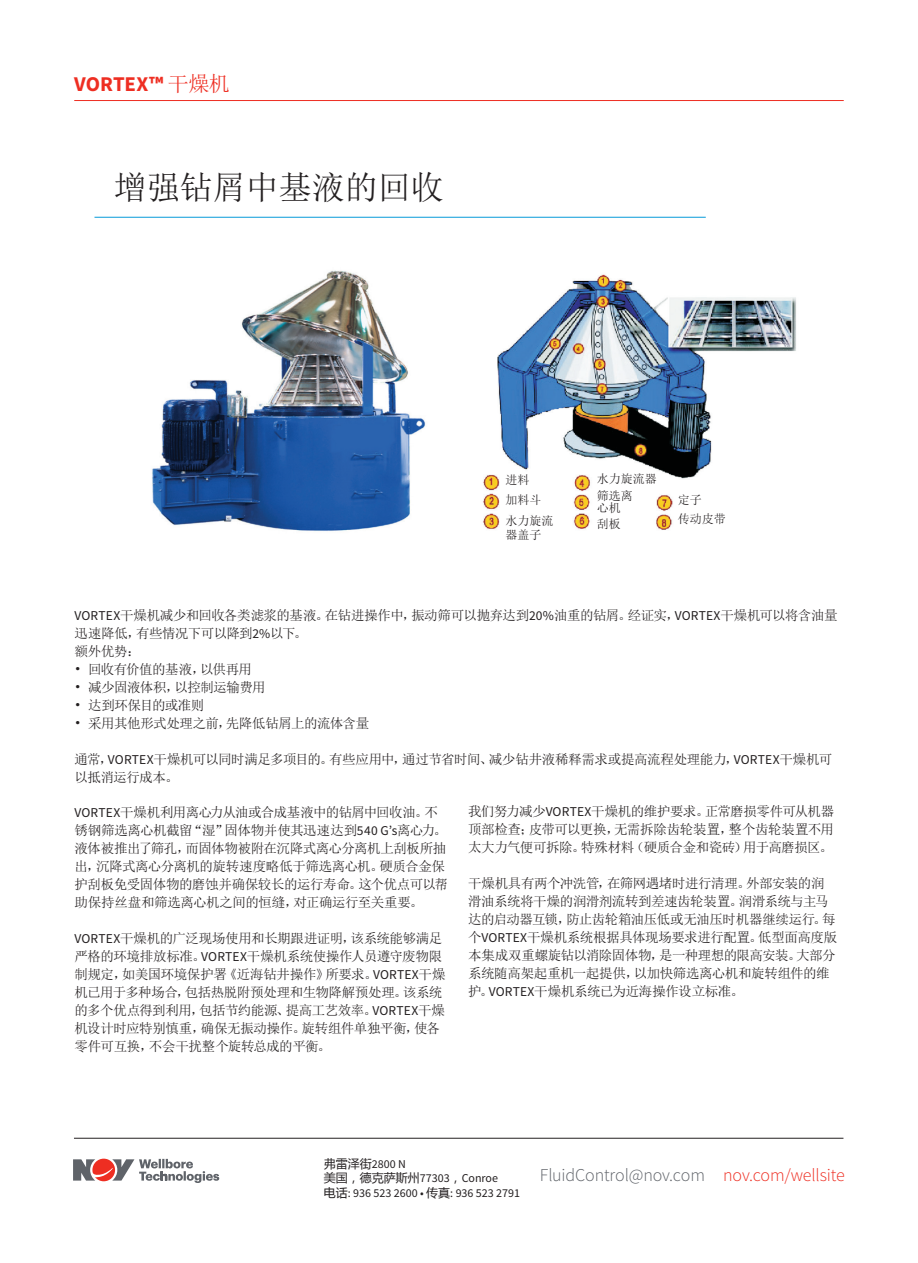
<style>
.page{position:relative;width:918px;height:1263px;background:#fff}
.page>*{position:absolute;margin:0;border:0;box-sizing:border-box;transform-origin:0 0}
.t1{font:33px "Sim Sun";color:#231f20}
.t2{font:700 21px "Source Sans Pro";color:#ee2e22}
.t3{font:300 18px "Source Sans Pro";letter-spacing:-.01em;color:#5f6369}
.t4{font:13.5px/18px "Sim Sun";letter-spacing:-.035em;color:#231f20}
.t5{font:12px/14.4px "Source Sans Pro";color:#231f20}
.t6{font:12px/12px "Sim Sun";color:#231f20}
.s1{font-family:"Sim Sun";font-weight:400}
.s2{font-family:"Source Sans Pro"}
.s3{font-family:"Microsoft Ya Hei"}
.s4{color:#ee2e22}
</style>
<div class="page">
<hr style="left:94px;top:217px;width:612px;height:1px;background:#069ad9">
<img style="left:152px;top:270px;width:644px;height:261px">
<div style="left:505px;top:476px;width:26px;height:13px;background:#fff"></div>
<div style="left:597px;top:474px;width:71px;height:14px;background:#fff"></div>
<div style="left:505px;top:495px;width:65px;height:14px;background:#fff"></div>
<div style="left:597px;top:491px;width:49px;height:28px;background:#fff"></div>
<div style="left:678px;top:495px;width:55px;height:15px;background:#fff"></div>
<div style="left:505px;top:516px;width:51px;height:24px;background:#fff"></div>
<div style="left:597px;top:519px;width:45px;height:13px;background:#fff"></div>
<div style="left:678px;top:514px;width:88px;height:18px;background:#fff"></div>
<hr style="left:74px;top:1138px;width:769px;height:1px;background:#231f20">
<svg style="left:73px;top:1158px;width:146px;height:24px"></svg>
<hr style="left:74px;top:100px;width:770px;height:1px;background:#ee2e22">
<h2 class="t2" style="left:74px;top:71px;width:157px">VORTEX™ <span class="s1">干燥机</span></h2>
<p class="t1" style="left:114px;top:171px;width:331px">增强钻屑中基液的回收</p>
<p class="t6" style="left:505px;top:474px;width:25px">进料</p>
<p class="t6" style="left:597px;top:472px;width:61px">水力旋流器</p>
<p class="t6" style="left:505px;top:494px;width:37px">加料斗</p>
<p class="t6" style="left:597px;top:489px;width:37px">筛选离心机</p>
<p class="t6" style="left:678px;top:494px;width:25px">定子</p>
<p class="t6" style="left:505px;top:513px;width:49px;line-height:14.4px">水力旋流器盖子</p>
<p class="t6" style="left:597px;top:517px;width:25px">刮板</p>
<p class="t6" style="left:678px;top:513px;width:49px">传动皮带</p>
<p class="t4" style="left:75px;top:606px;width:765px"><span class="s2">VORTEX</span>干燥机减少和回收各类滤浆的基液。在钻进操作中，振动筛可以抛弃达到<span class="s2">20%</span>油重的钻屑。经证实，<span class="s2">VORTEX</span>干燥机可以将含油量迅速降低，有些情况下可以降到<span class="s2">2%</span>以下。</p>
<p class="t4" style="left:75px;top:642px;width:67px">额外优势：</p>
<p class="t4" style="left:75px;top:660px;width:179px">• 回收有价值的基液，以供再用</p>
<p class="t4" style="left:75px;top:678px;width:193px">• 减少固液体积，以控制运输费用</p>
<p class="t4" style="left:75px;top:696px;width:131px">• 达到环保目的或准则</p>
<p class="t4" style="left:75px;top:714px;width:296px">• 采用其他形式处理之前，先降低钻屑上的流体含量</p>
<p class="t4" style="left:75px;top:750px;width:759px">通常，<span class="s2">VORTEX</span>干燥机可以同时满足多项目的。有些应用中，通过节省时间、减少钻井液稀释需求或提高流程处理能力，<span class="s2">VORTEX</span>干燥机可以抵消运行成本。</p>
<p class="t4" style="left:75px;top:803px;width:375px"><span class="s2">VORTEX</span>干燥机利用离心力从油或合成基液中的钻屑中回收油。不锈钢筛选离心机截留“湿”固体物并使其迅速达到<span class="s2">540 G’s</span>离心力。液体被推出了筛孔，而固体物被附在沉降式离心分离机上刮板所抽出，沉降式离心分离机的旋转速度略低于筛选离心机。硬质合金保护刮板免受固体物的磨蚀并确保较长的运行寿命。这个优点可以帮助保持丝盘和筛选离心机之间的恒缝，对正确运行至关重要。</p>
<p class="t4" style="left:75px;top:929px;width:373px"><span class="s2">VORTEX</span>干燥机的广泛现场使用和长期跟进证明，该系统能够满足严格的环境排放标准。<span class="s2">VORTEX</span>干燥机系统使操作人员遵守废物限制规定，如美国环境保护署《近海钻井操作》所要求。<span class="s2">VORTEX</span>干燥机已用于多种场合，包括热脱附预处理和生物降解预处理。该系统的多个优点得到利用，包括节约能源、提高工艺效率。<span class="s2">VORTEX</span>干燥机设计时应特别慎重，确保无振动操作。旋转组件单独平衡，使各零件可互换，不会干扰整个旋转总成的平衡。</p>
<p class="t4" style="left:468px;top:802px;width:368px;text-align:justify">我们努力减少<span class="s2">VORTEX</span>干燥机的维护要求。正常磨损零件可从机器顶部检查；皮带可以更换，无需拆除齿轮装置，整个齿轮装置不用太大力气便可拆除。特殊材料（硬质合金和瓷砖）用于高磨损区。</p>
<p class="t4" style="left:468px;top:874px;width:371px">干燥机具有两个冲洗管，在筛网遇堵时进行清理。外部安装的润滑油系统将干燥的润滑剂流转到差速齿轮装置。润滑系统与主马达的启动器互锁，防止齿轮箱油压低或无油压时机器继续运行。每个<span class="s2">VORTEX</span>干燥机系统根据具体现场要求进行配置。低型面高度版本集成双重螺旋钻以消除固体物，是一种理想的限高安装。大部分系统随高架起重机一起提供，以加快筛选离心机和旋转组件的维护。<span class="s2">VORTEX</span>干燥机系统已为近海操作设立标准。</p>
<p class="t5" style="left:324px;top:1157px;width:198px"><span class="s3">弗雷泽街</span>2800 N<br><span class="s3">美国，德克萨斯州</span>77303<span class="s3">，</span>Conroe<br><span class="s3">电话</span>: 936 523 2600 • <span class="s3">传真</span>: 936 523 2791</p>
<h3 class="t3" style="left:540px;top:1164px;width:306px">FluidControl@nov.com <span class="s4">nov.com/wellsite</span></h3>
</div>
